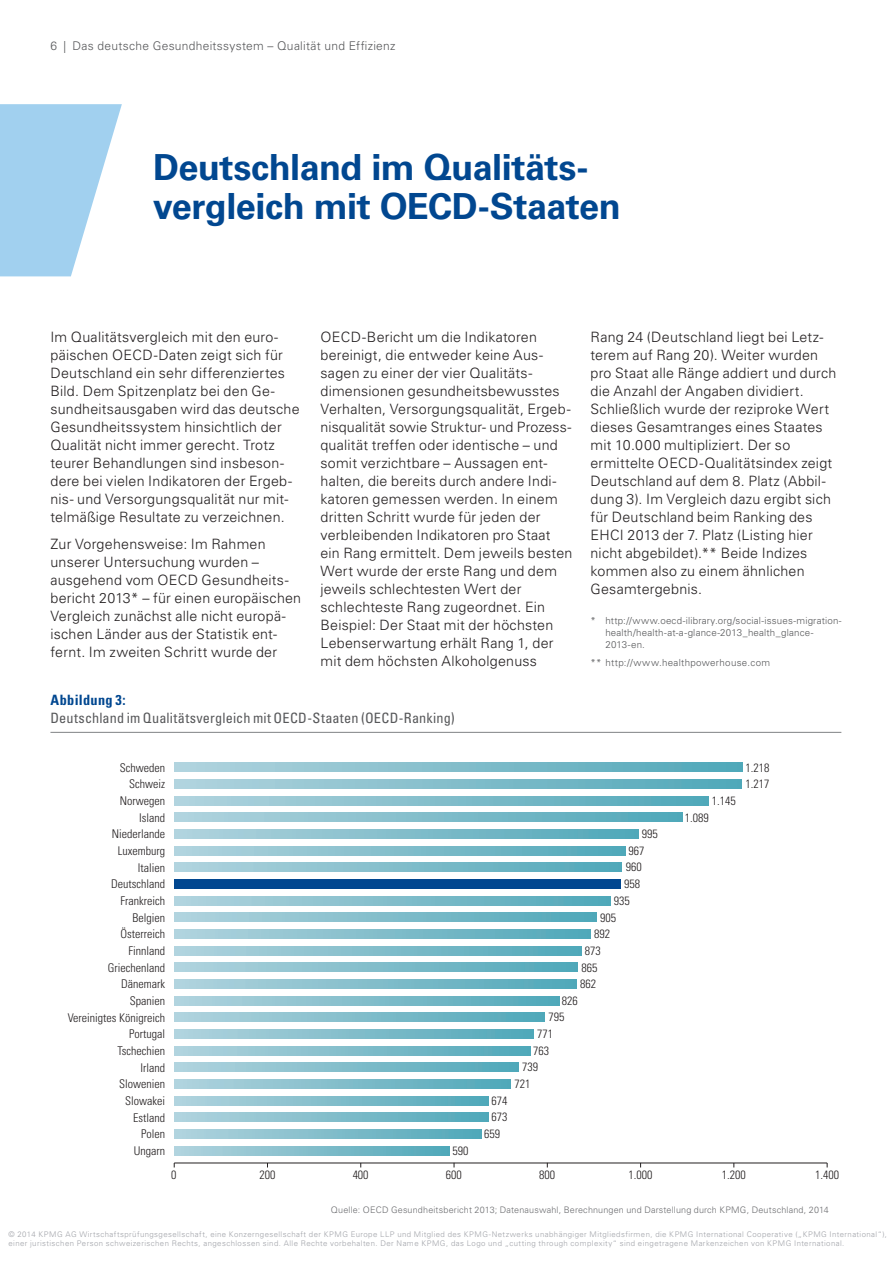
<style>
.page{position:relative;width:893px;height:1263px;background:#fff}
.page>*{position:absolute;margin:0;border:0;box-sizing:border-box;transform-origin:0 0}
.t1{font:700 36px/39px "Univers LT Std";letter-spacing:-.01em;color:#014790}
.t2{font:300 14.25px/18px "Univers LT Std";letter-spacing:.015em;color:#231f20}
.t3{font:condensed 14.25px "Univers LT Std";letter-spacing:.015em;color:#57585a}
.t4{font:700 condensed 14.25px "Univers LT Std";letter-spacing:.025em;color:#014790}
.t5{font:300 condensed 12px/16.6px "Univers LT Std";color:#231f20;text-align:right}
.t6{font:300 12px "Univers LT Std";letter-spacing:.025em;color:#57585a}
.t7{font:300 9.75px/12px "Univers LT Std";letter-spacing:.02em;color:#57585a}
.t8{font:300 9px "Univers LT Std";letter-spacing:.02em;color:#6c6d70}
.t9{font:300 7.8px/9px "Univers LT Std";letter-spacing:.055em;color:#a1a3a9}
</style>
<div class="page">
<svg style="left:0;top:104px;width:122px;height:172px"></svg>
<hr style="left:174px;top:1162px;width:653px;height:1px;background:#231f20">
<img style="left:174px;top:1146px;width:275px;height:9px">
<img style="left:174px;top:1129px;width:308px;height:9px">
<img style="left:174px;top:1113px;width:314px;height:9px">
<img style="left:174px;top:1096px;width:315px;height:9px">
<img style="left:174px;top:1079px;width:336px;height:9px">
<img style="left:174px;top:1063px;width:345px;height:9px">
<img style="left:174px;top:1046px;width:356px;height:9px">
<img style="left:174px;top:1029px;width:360px;height:9px">
<img style="left:174px;top:1013px;width:371px;height:9px">
<img style="left:174px;top:996px;width:385px;height:9px">
<img style="left:174px;top:979px;width:402px;height:9px">
<img style="left:174px;top:963px;width:404px;height:9px">
<img style="left:174px;top:946px;width:407px;height:9px">
<img style="left:174px;top:929px;width:416px;height:9px">
<img style="left:174px;top:913px;width:422px;height:9px">
<img style="left:174px;top:896px;width:436px;height:9px">
<div style="left:174px;top:879px;width:447px;height:9px;background:#014790"></div>
<img style="left:174px;top:863px;width:448px;height:9px">
<img style="left:174px;top:846px;width:451px;height:9px">
<img style="left:174px;top:829px;width:464px;height:10px">
<img style="left:174px;top:813px;width:508px;height:9px">
<img style="left:174px;top:796px;width:534px;height:9px">
<img style="left:174px;top:779px;width:568px;height:10px">
<img style="left:174px;top:763px;width:568px;height:9px">
<hr style="left:50px;top:732px;width:791px;height:1px;background:#808285">
<p class="t6" style="left:50px;top:39px;width:346px">6 | Das deutsche Gesundheitssystem – Qualität und effizienz</p>
<h1 class="t1" style="left:153px;top:148px;width:469px">Deutschland im Qualitäts&shy;vergleich mit OECD-Staaten</h1>
<p class="t2" style="left:50px;top:328px;width:251px">Im Qualitätsvergleich mit den euro&shy;päischen OeCD-Daten zeigt sich für Deutschland ein sehr differenziertes Bild. Dem Spitzenplatz bei den Ge&shy;sund heitsausgaben wird das deutsche Gesundheitssystem hinsichtlich der Qualität nicht immer gerecht. trotz teurer Behandlungen sind insbeson&shy;dere bei vielen Indikatoren der ergeb&shy;nis- und Versorgungsqualität nur mit&shy;telmäßige resultate zu verzeichnen.</p>
<p class="t2" style="left:50px;top:535px;width:252px">Zur Vorgehensweise: Im rahmen unserer Untersuchung wurden – ausgehend vom OeCD Gesundheits&shy;bericht 2013* – für einen europäischen Vergleich zunächst alle nicht europä&shy;ischen länder aus der Statistik ent&shy;fernt. Im zweiten Schritt wurde der</p>
<p class="t2" style="left:320px;top:328px;width:253px">OeCD-Bericht um die Indi ka toren berei nigt, die entweder keine aus&shy;sagen zu einer der vier Qualitäts&shy;dimensionen gesundheitsbewusstes Verhalten, Versorgungsqualität, ergeb&shy;nisqualität sowie Struktur- und Prozess&shy;qualität treffen oder identische – und somit verzichtbare – aussagen ent&shy;halten, die bereits durch andere Ind i&shy;katoren gemessen werden. In einem dritten Schritt wurde für jeden der verbleibenden Indikatoren pro Staat ein rang ermittelt. Dem jeweils besten Wert wurde der erste rang und dem jeweils schlechtesten Wert der schlechteste rang zugeordnet. ein Beispiel: Der Staat mit der höchsten lebens erwartung erhält rang 1, der mit dem höchsten alkoholgenuss</p>
<p class="t4" style="left:50px;top:692px;width:77px">Abbildung 3:</p>
<p class="t3" style="left:50px;top:709px;width:406px">Deutschland im Qualitätsvergleich mit OECD-Staaten (OECD-Ranking)</p>
<p class="t2" style="left:590px;top:328px;width:247px">rang 24 (Deutschland liegt bei letz&shy;terem auf rang 20). Weiter wurden pro Staat alle ränge addiert und durch die anzahl der angaben dividiert.<br>Schließlich wurde der rezi proke Wert dieses Gesamtranges eines Staates mit 10.000 multipliziert. Der so<br>ermit telte OeCD-Qualitäts index zeigt Deutschland auf dem 8. Platz (abbil&shy;dung 3). Im Vergleich dazu ergibt sich für Deutschland beim ranking des eHCI 2013 der 7. Platz (listing hier nicht abgebildet).** Beide Indizes kommen also zu einem ähnlichen Gesamt ergebnis.</p>
<p class="t7" style="left:605px;top:615px;width:238px;text-indent:-15px">* http://www.oecd-ilibrary.org/social-issues-migration&shy;health/health-at-a-glance-2013_health_glance-<br>2013-en.</p>
<p class="t7" style="left:590px;top:657px;width:181px">** http://www.healthpowerhouse.com</p>
<p class="t5" style="left:68px;top:759px;width:99px">Schweden<br>Schweiz<br>Norwegen<br>Island<br>Niederlande<br>Luxemburg<br>Italien<br>Deutschland<br>Frankreich<br>Belgien<br>Österreich<br>Finnland<br>Griechenland<br>Dänemark<br>Spanien<br>Vereinigtes Königreich<br>Portugal<br>Tschechien<br>Irland<br>Slowenien<br>Slowakei<br>Estland<br>Polen<br>Ungarn</p>
<p class="t5" style="left:745px;top:759px;width:25px;text-align:left">1.218<br>1.217</p>
<p class="t5" style="left:712px;top:792px;width:25px">1.145</p>
<p class="t5" style="left:685px;top:809px;width:25px">1.089</p>
<p class="t5" style="left:642px;top:825px;width:17px">995</p>
<p class="t5" style="left:628px;top:842px;width:17px">967</p>
<p class="t5" style="left:626px;top:859px;width:17px">960</p>
<p class="t5" style="left:624px;top:876px;width:17px">958</p>
<p class="t5" style="left:614px;top:892px;width:17px">935</p>
<p class="t5" style="left:600px;top:909px;width:17px">905</p>
<p class="t5" style="left:594px;top:926px;width:17px">892</p>
<p class="t5" style="left:585px;top:942px;width:17px">873</p>
<p class="t5" style="left:581px;top:959px;width:17px">865</p>
<p class="t5" style="left:580px;top:975px;width:17px">862</p>
<p class="t5" style="left:562px;top:992px;width:17px">826</p>
<p class="t5" style="left:548px;top:1009px;width:17px">795</p>
<p class="t5" style="left:537px;top:1025px;width:17px">771</p>
<p class="t5" style="left:533px;top:1042px;width:17px">763</p>
<p class="t5" style="left:522px;top:1059px;width:17px">739</p>
<p class="t5" style="left:514px;top:1075px;width:17px">721</p>
<p class="t5" style="left:492px;top:1092px;width:17px">674</p>
<p class="t5" style="left:492px;top:1109px;width:17px">673</p>
<p class="t5" style="left:484px;top:1125px;width:17px">659</p>
<p class="t5" style="left:453px;top:1142px;width:17px">590</p>
<p class="t5" style="left:171px;top:1166px;width:7px">0</p>
<p class="t5" style="left:259px;top:1166px;width:17px">200</p>
<p class="t5" style="left:353px;top:1166px;width:17px">400</p>
<p class="t5" style="left:446px;top:1166px;width:17px">600</p>
<p class="t5" style="left:539px;top:1166px;width:17px">800</p>
<p class="t5" style="left:628px;top:1166px;width:25px">1.000</p>
<p class="t5" style="left:722px;top:1166px;width:25px">1.200</p>
<p class="t5" style="left:815px;top:1166px;width:25px">1.400</p>
<p class="t8" style="left:331px;top:1204px;width:499px">Quelle: OeCD Gesundheitsbericht 2013; Datenauswahl, Berechnungen und Darstellung durch KPMG, Deutschland, 2014</p>
<p class="t9" style="left:9px;top:1230px;width:880px">© 2014 KPMG aG Wirtschaftsprüfungsgesellschaft, eine Konzerngesellschaft der KPMG europe llP und Mitglied des KPMG-Netzwerks unabhängiger Mitgliedsfirmen, die KPMG International Cooperative („KPMG International“), einer juristischen Person schweizerischen rechts, angeschlossen sind. alle rechte vorbehalten. Der Name KPMG, das logo und „cutting through complexity“ sind eingetragene Markenzeichen von KPMG International.</p>
</div>
